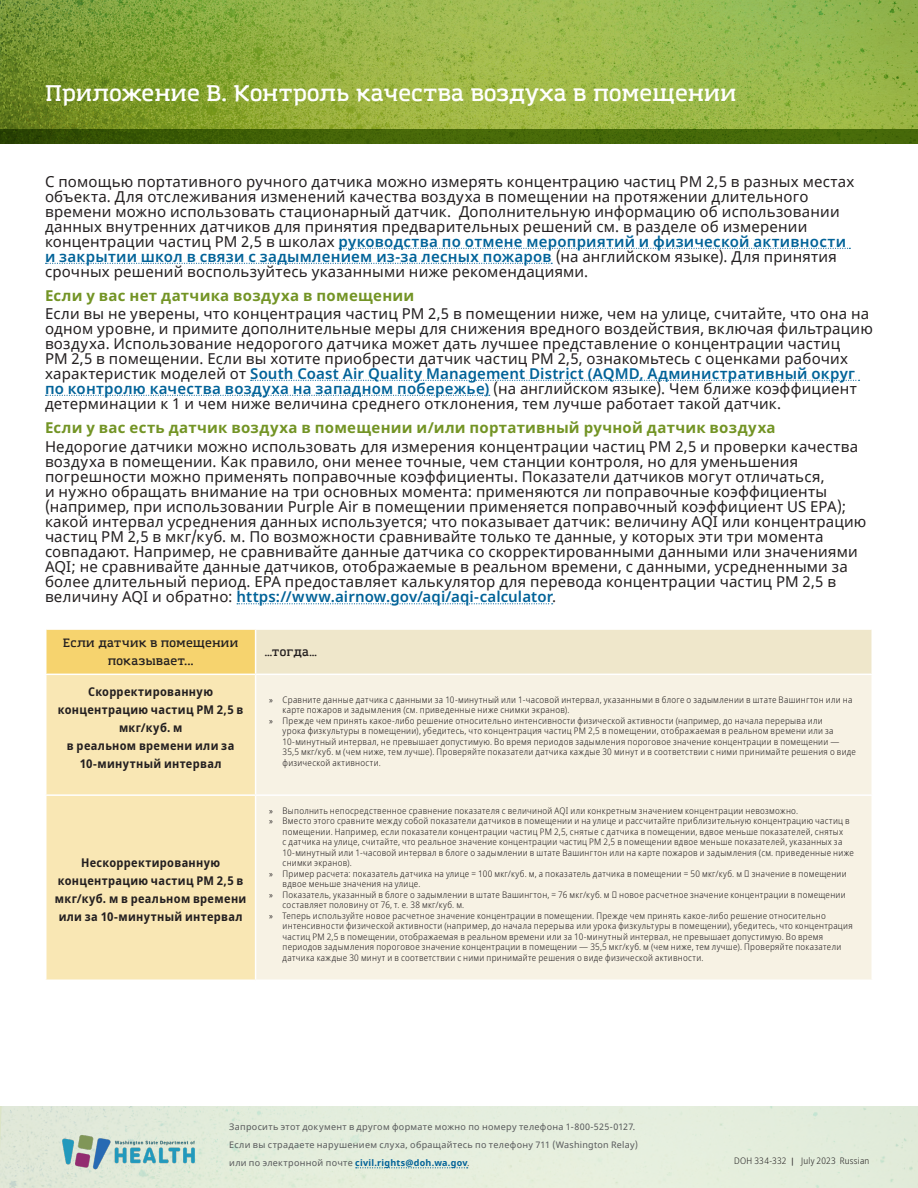
<style>
.page{position:relative;width:918px;height:1188px;background:#fff}
.page>*{position:absolute;margin:0;border:0;box-sizing:border-box;transform-origin:0 0}
.t1{font:600 22.5px "Amazing Grotesk";color:#fff}
.t2{font:15px/15px "Noto Sans";letter-spacing:.015em;color:#231f20}
.t3{font:700 15px "Noto Sans";letter-spacing:.015em;color:#739425}
.t4{font:700 semi-condensed 12px/18px "Noto Sans";letter-spacing:.025em;color:#231f20;text-align:center}
.t5{font:600 12px/18px "Amazing Grotesk";letter-spacing:.015em;color:#231f20;text-align:center}
.t6{font:300 semi-condensed 9px "Noto Sans";letter-spacing:.03em;color:#231f20}
.t7{font:9px/18px "Noto Sans";letter-spacing:.035em;color:#57585a}
.s1{font-weight:600;color:#016298}
.s2{font-family:"Myriad Pro";font-weight:400;font-stretch:normal}
.s3{font-weight:700;color:#016298}
.s4{font-family:"Calibri";font-weight:400;font-stretch:normal}
</style>
<div class="page">
<img style="left:0;top:0;width:918px;height:129px">
<svg style="left:0;top:129px;width:918px;height:15px;fill:#456608"></svg>
<div style="left:46px;top:629px;width:210px;height:45px;background:#f6d36e"></div>
<div style="left:256px;top:629px;width:616px;height:45px;background:#efe7cb"></div>
<div style="left:46px;top:675px;width:209px;height:305px;background:#f9e7b4"></div>
<div style="left:256px;top:675px;width:616px;height:305px;background:#f7f2e4"></div>
<hr style="left:45px;top:794px;width:211px;height:2px;background:#fff">
<hr style="left:45px;top:628px;width:211px;height:2px;background:#fff">
<hr style="left:256px;top:628px;width:617px;height:2px;background:#fff">
<hr style="left:255px;top:630px;width:1px;height:44px;background:#fff">
<hr style="left:256px;top:794px;width:617px;height:2px;background:#fff">
<div style="left:0;top:1107px;width:918px;height:81px;background:#e4eddc"></div>
<img style="left:59px;top:1131px;width:139px;height:41px">
<svg style="left:356px;top:1167px;width:112px;height:1px"></svg>
<svg style="left:339px;top:248px;width:511px;height:1px"></svg>
<svg style="left:46px;top:263px;width:506px;height:1px"></svg>
<svg style="left:251px;top:380px;width:609px;height:1px"></svg>
<svg style="left:46px;top:395px;width:444px;height:1px"></svg>
<svg style="left:237px;top:603px;width:316px;height:2px"></svg>
<svg style="left:745px;top:870px;width:4px;height:7px"></svg>
<svg style="left:613px;top:891px;width:3px;height:7px"></svg>
<h1 class="t1" style="left:45px;top:79px;width:694px">Приложение B. Контроль качества воздуха в помещении</h1>
<p class="t2" style="left:45px;top:174px;width:811px">С помощью портативного ручного датчика можно измерять концентрацию частиц PM 2,5 в разных местах объекта. Для отслеживания изменений качества воздуха в помещении на протяжении длительного времени можно использовать стационарный датчик. Дополнительную информацию об использовании данных внутренних датчиков для принятия предварительных решений см. в разделе об измерении концентрации частиц PM 2,5 в школах <span class="s1">руководства по отмене мероприятий и физической активности и закрытии школ в связи с задымлением из-за лесных пожаров</span> (на английском языке). Для принятия срочных решений воспользуйтесь указанными ниже рекомендациями.</p>
<p class="t3" style="left:45px;top:287px;width:371px">Если у вас нет датчика воздуха в помещении</p>
<p class="t2" style="left:45px;top:306px;width:829px">Если вы не уверены, что концентрация частиц PM 2,5 в помещении ниже, чем на улице, считайте, что она на одном уровне, и примите дополнительные меры для снижения вредного воздействия, включая фильтрацию воздуха. Использование недорогого датчика может дать лучшее представление о концентрации частиц<br>PM 2,5 в помещении. Если вы хотите приобрести датчик частиц PM 2,5, ознакомьтесь с оценками рабочих характеристик моделей от <span class="s1">South Coast Air Quality Management District (AQMD, Административный округ по контролю качества воздуха на западном побережье)</span> (на английском языке). Чем ближе коэффициент детерминации к 1 и чем ниже величина среднего отклонения, тем лучше работает такой датчик.</p>
<p class="t3" style="left:45px;top:419px;width:732px">Если у вас есть датчик воздуха в помещении и/или портативный ручной датчик воздуха</p>
<p class="t2" style="left:45px;top:440px;width:823px">Недорогие датчики можно использовать для измерения концентрации частиц PM 2,5 и проверки качества воздуха в помещении. Как правило, они менее точные, чем станции контроля, но для уменьшения погрешности можно применять поправочные коэффициенты. Показатели датчиков могут отличаться,<br>и нужно обращать внимание на три основных момента: применяются ли поправочные коэффициенты (например, при использовании Purple Air в помещении применяется поправочный коэффициент US EPA); какой интервал усреднения данных используется; что показывает датчик: величину AQI или концентрацию частиц PM 2,5 в мкг/куб. м. По возможности сравнивайте только те данные, у которых эти три момента совпадают. Например, не сравнивайте данные датчика со скорректированными данными или значениями AQI; не сравнивайте данные датчиков, отображаемые в реальном времени, с данными, усредненными за более длительный период. EPA предоставляет калькулятор для перевода концентрации частиц PM 2,5 в величину AQI и обратно: <span class="s1">https://www.airnow.gov/aqi/aqi-calculator</span>.</p>
<p class="t5" style="left:63px;top:634px;width:177px">Если датчик в помещении показывает...</p>
<p class="t5" style="left:265px;top:643px;width:54px">…тогда…</p>
<p class="t4" style="left:58px;top:683px;width:187px">Скорректированную концентрацию частиц PM 2,5 в мкг/куб. м<br>в реальном времени или за<br>10-минутный интервал</p>
<p class="t6" style="left:269px;top:693px;width:585px"><span class="s2">»</span> Сравните данные датчика с данными за 10-минутный или 1-часовой интервал, указанными в блоге о задымлении в штате Вашингтон или на</p>
<p class="t6" style="left:283px;top:704px;width:289px">карте пожаров и задымления (см. приведенные ниже снимки экранов).</p>
<p class="t6" style="left:269px;top:714px;width:555px"><span class="s2">»</span> Прежде чем принять какое-либо решение относительно интенсивности физической активности (например, до начала перерыва или</p>
<p class="t6" style="left:283px;top:725px;width:553px">урока физкультуры в помещении), убедитесь, что концентрация частиц PM 2,5 в помещении, отображаемая в реальном времени или за</p>
<p class="t6" style="left:283px;top:735px;width:558px">10-минутный интервал, не превышает допустимую. Во время периодов задымления пороговое значение концентрации в помещении —</p>
<p class="t6" style="left:283px;top:746px;width:575px">35,5 мкг/куб. м (чем ниже, тем лучше). Проверяйте показатели датчика каждые 30 минут и в соответствии с ними принимайте решения о виде</p>
<p class="t6" style="left:283px;top:756px;width:100px">физической активности.</p>
<p class="t4" style="left:55px;top:854px;width:193px">Нескорректированную концентрацию частиц PM 2,5 в мкг/куб. м в реальном времени или за 10-минутный интервал</p>
<p class="t6" style="left:269px;top:804px;width:531px"><span class="s2">»</span> Выполнить непосредственное сравнение показателя с величиной AQI или конкретным значением концентрации невозможно.</p>
<p class="t6" style="left:269px;top:815px;width:582px"><span class="s2">»</span> Вместо этого сравните между собой показатели датчиков в помещении и на улице и рассчитайте приблизительную концентрацию частиц в</p>
<p class="t6" style="left:283px;top:825px;width:562px">помещении. Например, если показатели концентрации частиц PM 2,5, снятые с датчика в помещении, вдвое меньше показателей, снятых</p>
<p class="t6" style="left:283px;top:836px;width:561px">с датчика на улице, считайте, что реальное значение концентрации частиц PM 2,5 в помещении вдвое меньше показателей, указанных за</p>
<p class="t6" style="left:283px;top:846px;width:573px">10-минутный или 1-часовой интервал в блоге о задымлении в штате Вашингтон или на карте пожаров и задымления (см. приведенные ниже</p>
<p class="t6" style="left:283px;top:857px;width:71px">снимки экранов).</p>
<p class="t6" style="left:269px;top:867px;width:579px"><span class="s2">»</span> Пример расчета: показатель датчика на улице = 100 мкг/куб. м, а показатель датчика в помещении = 50 мкг/куб. м значение в помещении</p>
<p class="t6" style="left:283px;top:878px;width:139px">вдвое меньше значения на улице.</p>
<p class="t6" style="left:269px;top:888px;width:578px"><span class="s2">»</span> Показатель, указанный в блоге о задымлении в штате Вашингтон, = 76 мкг/куб. м новое расчетное значение концентрации в помещении</p>
<p class="t6" style="left:283px;top:899px;width:183px">составляет половину от 76, т. е. 38 мкг/куб. м.</p>
<p class="t6" style="left:269px;top:909px;width:558px"><span class="s2">»</span> Теперь используйте новое расчетное значение концентрации в помещении. Прежде чем принять какое-либо решение относительно</p>
<p class="t6" style="left:283px;top:920px;width:572px">интенсивности физической активности (например, до начала перерыва или урока физкультуры в помещении), убедитесь, что концентрация</p>
<p class="t6" style="left:283px;top:930px;width:542px">частиц PM 2,5 в помещении, отображаемая в реальном времени или за 10-минутный интервал, не превышает допустимую. Во время</p>
<p class="t6" style="left:283px;top:941px;width:560px">периодов задымления пороговое значение концентрации в помещении — 35,5 мкг/куб. м (чем ниже, тем лучше). Проверяйте показатели</p>
<p class="t6" style="left:283px;top:951px;width:422px">датчика каждые 30 минут и в соответствии с ними принимайте решения о виде физической активности.</p>
<p class="t7" style="left:229px;top:1118px;width:410px">Запросить этот документ в другом формате можно по номеру телефона 1-800-525-0127.<br>Если вы страдаете нарушением слуха, обращайтесь по телефону 711 (Washington Relay) или по электронной почте <span class="s3">civil.rights@doh.wa.gov</span>.</p>
<p class="t6" style="left:734px;top:1154px;width:137px">DOH 334-332 <span class="s4">|</span> July 2023 Russian</p>
</div>
